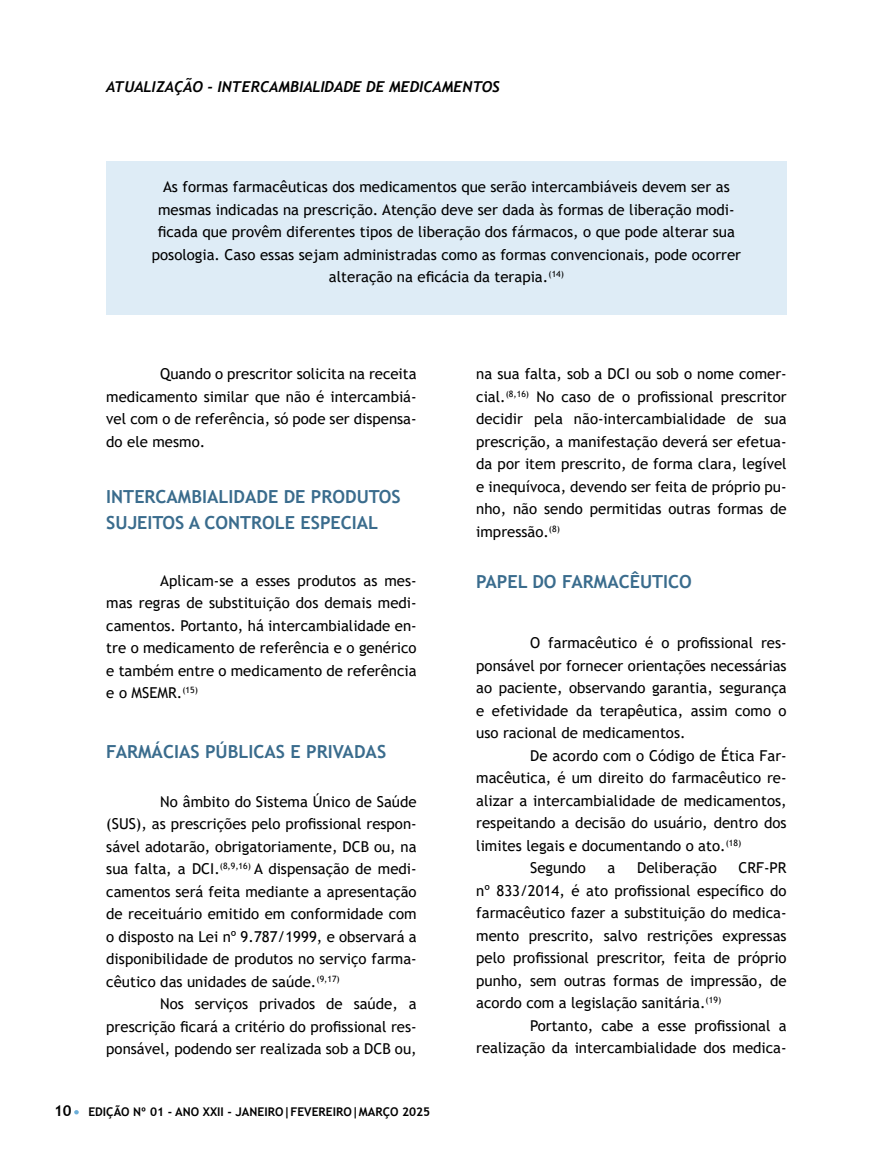
<style>
.page{position:relative;width:893px;height:1174px;background:#fff}
.page>*{position:absolute;margin:0;border:0;box-sizing:border-box;transform-origin:0 0}
.t1{font:700 18px/25.5px "Trebuchet MS";color:#3a6c8d}
.t2{font:15px/22.5px "Trebuchet MS";color:#000;text-align:justify}
.t3{font:italic 700 15px "Trebuchet";color:#000}
.t4{font:700 15px "Trebuchet MS";color:#000}
.t5{font:700 12px "Trebuchet MS";color:#000}
</style>
<div class="page">
<svg style="left:74px;top:1110px;width:5px;height:4px"></svg>
<div style="left:106px;top:162px;width:681px;height:153px;background:#deecf6"></div>
<p class="t3" style="left:106px;top:77px;width:395px">ATUALIZAÇÃO - INTERCAMBIALIDADE DE MEDICAMENTOS</p>
<p class="t2" style="left:152px;top:175px;width:591px;text-align:center">As formas farmacêuticas dos medicamentos que serão intercambiáveis devem ser as mesmas indicadas na prescrição. Atenção deve ser dada às formas de liberação modi&shy;ficada que provêm diferentes tipos de liberação dos fármacos, o que pode alterar sua posologia. Caso essas sejam administradas como as formas convencionais, pode ocorrer alteração na eficácia da terapia.<sup>(14)</sup></p>
<p class="t2" style="left:106px;top:362px;width:312px;text-indent:54px">Quando o prescritor solicita na receita medicamento similar que não é intercambiá&shy;vel com o de referência, só pode ser dispensa&shy;do ele mesmo.</p>
<p class="t1" style="left:106px;top:484px;width:296px">INTERCAMBIALIDADE DE PRODUTOS<br>SUJEITOS A CONTROLE ESPECIAL</p>
<p class="t2" style="left:106px;top:569px;width:312px;text-indent:54px">Aplicam-se a esses produtos as mes&shy;mas regras de substituição dos demais medi&shy;camentos. Portanto, há intercambialidade en&shy;tre o medicamento de referência e o genérico e também entre o medicamento de referência e o MSEMR.<sup>(15)</sup></p>
<p class="t1" style="left:106px;top:739px;width:281px">FARMÁCIAS PÚBLICAS E PRIVADAS</p>
<p class="t2" style="left:106px;top:790px;width:312px;text-indent:54px">No âmbito do Sistema Único de Saúde (SUS), as prescrições pelo profissional respon&shy;sável adotarão, obrigatoriamente, DCB ou, na sua falta, a DCI.<sup>(8,9,16)</sup> A dispensação de medi&shy;camentos será feita mediante a apresentação de receituário emitido em conformidade com o disposto na Lei nº 9.787/1999, e observará a disponibilidade de produtos no serviço farma&shy;cêutico das unidades de saúde.<sup>(9,17)</sup></p>
<p class="t2" style="left:106px;top:992px;width:312px;text-indent:54px">Nos serviços privados de saúde, a prescrição ficará a critério do profissional res&shy;ponsável, podendo ser realizada sob a DCB ou,</p>
<p class="t4" style="left:54px;top:1101px;width:19px">10</p>
<p class="t5" style="left:88px;top:1104px;width:343px">EDIÇÃO Nº 01 - ANO XXII - JANEIRO|FEVEREIRO|MARÇO 2025</p>
<p class="t2" style="left:476px;top:362px;width:312px">na sua falta, sob a DCI ou sob o nome comer&shy;cial.<sup>(8,16)</sup> No caso de o profissional prescritor decidir pela não-intercambialidade de sua prescrição, a manifestação deverá ser efetua&shy;da por item prescrito, de forma clara, legível e inequívoca, devendo ser feita de próprio pu&shy;nho, não sendo permitidas outras formas de impressão.<sup>(8)</sup></p>
<p class="t1" style="left:476px;top:569px;width:217px">PAPEL DO FARMACÊUTICO</p>
<p class="t2" style="left:476px;top:631px;width:312px;text-indent:54px">O farmacêutico é o profissional res&shy;ponsável por fornecer orientações necessárias ao paciente, observando garantia, segurança e efetividade da terapêutica, assim como o uso racional de medicamentos.</p>
<p class="t2" style="left:530px;top:744px;width:258px">De acordo com o Código de Ética Far-</p>
<p class="t2" style="left:476px;top:766px;width:312px">macêutica, é um direito do farmacêutico re-</p>
<p class="t2" style="left:476px;top:789px;width:312px">alizar a intercambialidade de medicamentos,</p>
<p class="t2" style="left:476px;top:811px;width:312px">respeitando a decisão do usuário, dentro dos</p>
<p class="t2" style="left:476px;top:834px;width:267px">limites legais e documentando o ato.<sup>(18)</sup></p>
<p class="t2" style="left:530px;top:856px;width:57px">Segundo</p>
<p class="t2" style="left:608px;top:856px;width:9px">a</p>
<p class="t2" style="left:637px;top:856px;width:81px">Deliberação</p>
<p class="t2" style="left:476px;top:856px;width:312px;text-indent:262px">CRF-PR nº 833/2014, é ato profissional específico do farmacêutico fazer a substituição do medica&shy;mento prescrito, salvo restrições expressas pelo profissional prescritor, feita de próprio punho, sem outras formas de impressão, de acordo com a legislação sanitária.<sup>(19)</sup></p>
<p class="t2" style="left:476px;top:1014px;width:312px;text-align:right">Portanto, cabe a esse profissional a realização da intercambialidade dos medica-</p>
</div>
